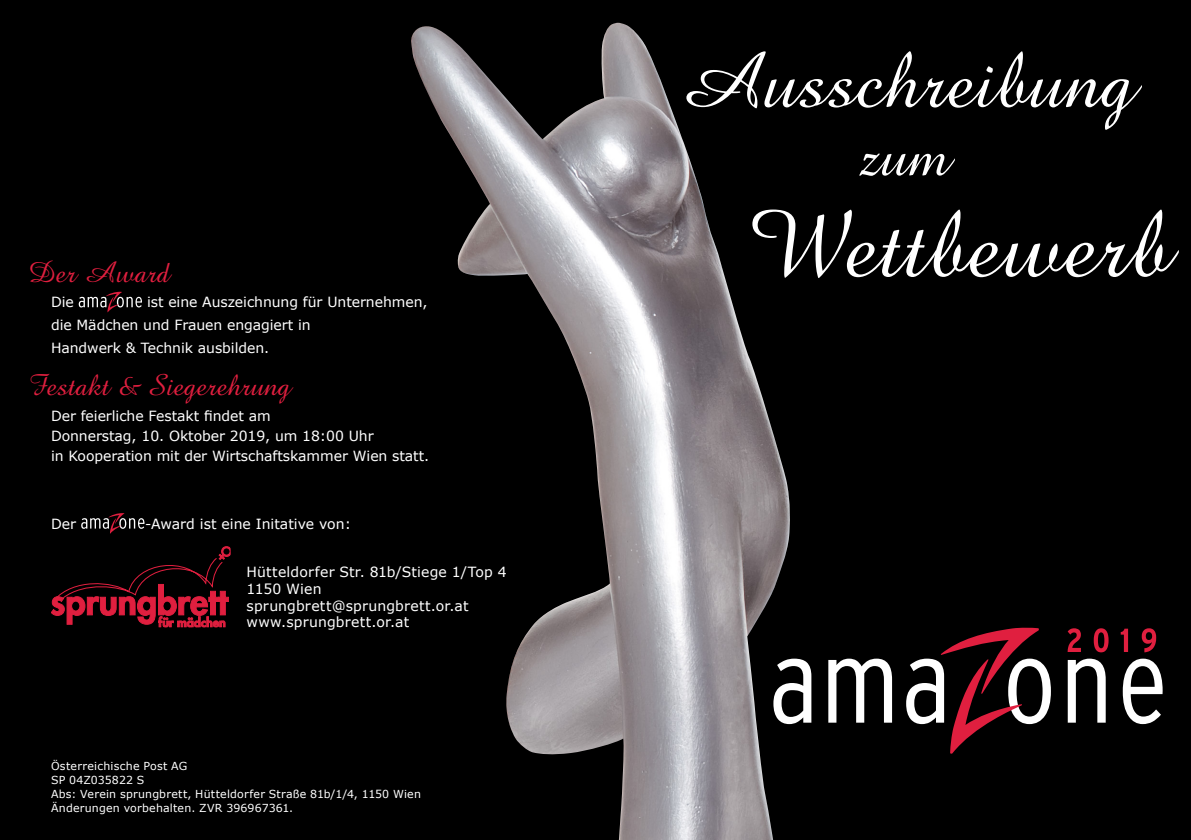
<style>
.page{position:relative;width:1191px;height:840px;background:#fff}
.page>*{position:absolute;margin:0;border:0;box-sizing:border-box;transform-origin:0 0}
.t1{font:96px "Amazone BT";color:#fff}
.t2{font:80px "Amazone BT";color:#fff}
.t3{font:62px "Amazone BT";color:#fff}
.t4{font:30px "Amazone BT";color:#e01f3f}
.Fliess-Verdana_7_5_9{font:14px/20px "Verdana";letter-spacing:-.005em;color:#fff}
.Fliess-Verdana_7_5_9-2{font:14px/16.8px "Verdana";letter-spacing:.015em;color:#fff}
.Fliess-Verdana_7_5_9-3{font:11px "Verdana";letter-spacing:.02em;color:#fff}
</style>
<div class="page">
<div style="left:0;top:0;width:1191px;height:839px;background:#000"></div>
<img style="left:411px;top:23px;width:380px;height:816px">
<svg style="left:79px;top:291px;width:63px;height:21px"></svg>
<svg style="left:51px;top:546px;width:180px;height:81px"></svg>
<svg style="left:81px;top:513px;width:63px;height:20px"></svg>
<svg style="left:773px;top:658px;width:38px;height:65px"></svg>
<svg style="left:828px;top:658px;width:64px;height:64px"></svg>
<svg style="left:1067px;top:658px;width:38px;height:64px"></svg>
<svg style="left:1122px;top:658px;width:40px;height:65px"></svg>
<svg style="left:906px;top:627px;width:145px;height:126px"></svg>
<svg style="left:1067px;top:628px;width:14px;height:23px"></svg>
<svg style="left:1093px;top:628px;width:15px;height:24px"></svg>
<svg style="left:1120px;top:628px;width:8px;height:23px"></svg>
<svg style="left:1141px;top:628px;width:15px;height:24px"></svg>
<p class="t4" style="left:28px;top:254px;width:143px">Der Award</p>
<p class="Fliess-Verdana_7_5_9" style="left:51px;top:292px;width:24px">Die</p>
<p class="Fliess-Verdana_7_5_9" style="left:147px;top:292px;width:282px">ist eine Auszeichnung für Unternehmen,</p>
<p class="Fliess-Verdana_7_5_9" style="left:51px;top:315px;width:261px">die Mädchen und Frauen engagiert in</p>
<p class="Fliess-Verdana_7_5_9" style="left:51px;top:338px;width:220px">Handwerk &amp; Technik ausbilden.</p>
<p class="t4" style="left:28px;top:368px;width:264px">Festakt &amp; Siegerehrung</p>
<p class="Fliess-Verdana_7_5_9" style="left:51px;top:406px;width:380px">Der feierliche Festakt findet am<br>Donnerstag, 10. Oktober 2019, um 18:00 Uhr<br>in Kooperation mit der Wirtschaftskammer Wien statt.</p>
<p class="Fliess-Verdana_7_5_9" style="left:51px;top:513px;width:27px">Der</p>
<p class="Fliess-Verdana_7_5_9" style="left:145px;top:513px;width:207px">-Award ist eine Initative von:</p>
<p class="Fliess-Verdana_7_5_9-2" style="left:246px;top:563px;width:261px">Hütteldorfer Str. 81b/Stiege 1/Top 4<br>1150 Wien sprungbrett@sprungbrett.or.at www.sprungbrett.or.at</p>
<p class="Fliess-Verdana_7_5_9-3" style="left:51px;top:758px;width:138px">Österreichische Post AG</p>
<p class="Fliess-Verdana_7_5_9-3" style="left:51px;top:772px;width:95px">SP 04Z035822 S</p>
<p class="Fliess-Verdana_7_5_9-3" style="left:51px;top:786px;width:371px">Abs: Verein sprungbrett, Hütteldorfer Straße 81b/1/4, 1150 Wien</p>
<p class="Fliess-Verdana_7_5_9-3" style="left:51px;top:800px;width:244px">Änderungen vorbehalten. ZVR 396967361.</p>
<p class="t2" style="left:676px;top:35px;width:460px">Ausschreibung</p>
<p class="t3" style="left:859px;top:119px;width:92px">zum</p>
<p class="t1" style="left:743px;top:190px;width:429px">Wettbewerb</p>
</div>
